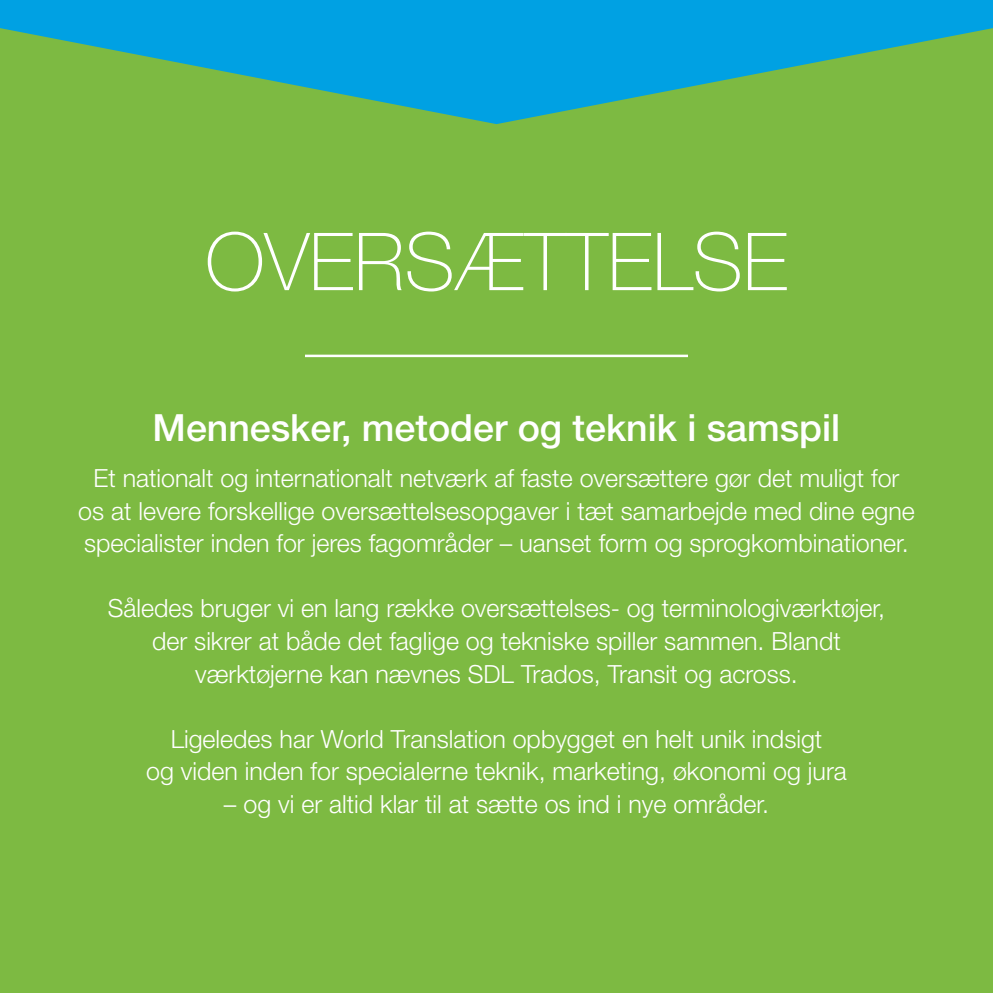
<style>
.page{position:relative;width:993px;height:993px;background:#fff}
.page>*{position:absolute;margin:0;border:0;box-sizing:border-box;transform-origin:0 0}
.t1{font:100 80px "Helvetica Neue";color:#fff}
.t2{font:500 37.5px "Helvetica Neue";color:#fff}
.t3{font:300 25px/32.5px "Helvetica Neue";color:#fff;text-align:center}
</style>
<div class="page">
<div style="left:0;top:0;width:992px;height:992px;background:#7dba42"></div>
<svg style="left:0;top:0;width:992px;height:124px;fill:#00a1e3"></svg>
<hr style="left:305px;top:354px;width:382px;height:3px;background:#fff">
<p class="t1" style="left:205px;top:216px;width:583px">OVERSÆTTELSE</p>
<p class="t2" style="left:153px;top:405px;width:689px">Mennesker, metoder og teknik i samspil</p>
<p class="t3" style="left:93px;top:461px;width:807px">Et nationalt og internationalt netværk af faste oversættere gør det muligt for</p>
<p class="t3" style="left:78px;top:494px;width:837px">os at levere forskellige oversættelsesopgaver i tæt samarbejde med dine egne</p>
<p class="t3" style="left:84px;top:526px;width:825px">specialister inden for jeres fagområder – uanset form og sprogkombinationer.</p>
<p class="t3" style="left:108px;top:591px;width:778px">Således bruger vi en lang række oversættelses- og terminologiværktøjer, der sikrer at både det faglige og tekniske spiller sammen. Blandt værktøjerne kan nævnes SDL Trados, Transit og across.</p>
<p class="t3" style="left:146px;top:721px;width:702px">Ligeledes har World Translation opbygget en helt unik indsigt<br>og viden inden for specialerne teknik, marketing, økonomi og jura</p>
<p class="t3" style="left:224px;top:786px;width:546px">– og vi er altid klar til at sætte os ind i nye områder.</p>
</div>
